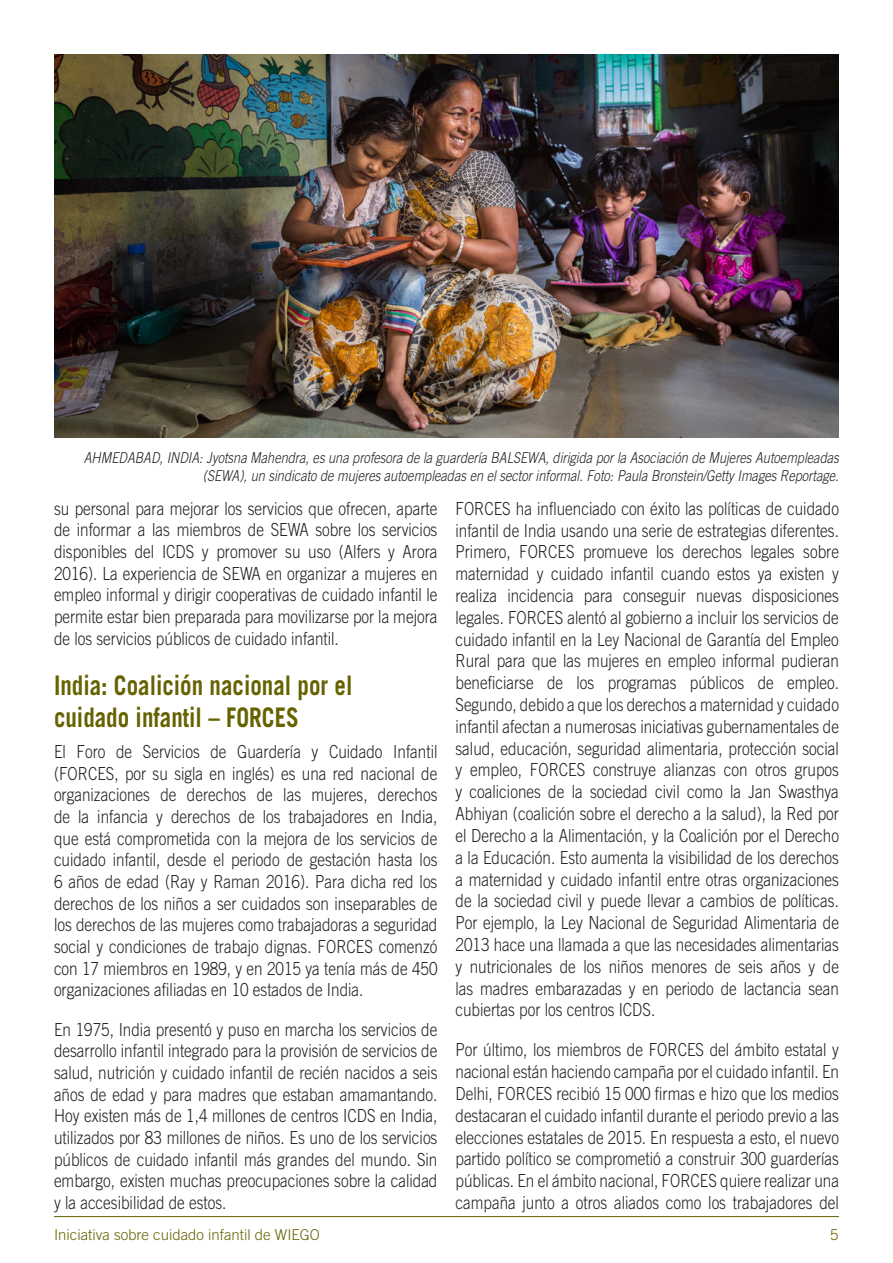
<style>
.page{position:relative;width:893px;height:1263px;background:#fff}
.page>*{position:absolute;margin:0;border:0;box-sizing:border-box;transform-origin:0 0}
.t1{font:700 27px/32.4px "Trade Gothic";color:#676200;scale:.85 1}
.t2{font:300 18px/21.8px "Trade Gothic";color:#231f20;text-align:justify;scale:.85 1}
.t3{font:italic 300 15px/18px "Trade Gothic";color:#231f20;text-align:right;scale:.85 1}
.t4{font:300 15px "Trade Gothic";color:#676200}
</style>
<div class="page">
<hr style="left:54px;top:1216px;width:785px;height:1px;background:#676200">
<img style="left:54px;top:54px;width:785px;height:383px">
<p class="t3" style="left:84px;top:450px;width:890px">AHMEDABAD, INDIA: Jyotsna Mahendra, es una profesora de la guardería BALSEWA, dirigida por la Asociación de Mujeres Autoempleadas (SEWA), un sindicato de mujeres autoempleadas en el sector informal. Foto: Paula Bronstein/Getty Images Reportage.</p>
<p class="t2" style="left:54px;top:499px;width:453px">su personal para mejorar los servicios que ofrecen, aparte de informar a las miembros de SEWA sobre los servicios disponibles del ICDS y promover su uso (Alfers y Arora 2016). La experiencia de SEWA en organizar a mujeres en empleo informal y dirigir cooperativas de cuidado infantil le permite estar bien preparada para movilizarse por la mejora de los servicios públicos de cuidado infantil.</p>
<h1 class="t1" style="left:54px;top:671px;width:353px">India: Coalición nacional por el cuidado infantil – FORCES</h1>
<p class="t2" style="left:54px;top:742px;width:453px">El Foro de Servicios de Guardería y Cuidado Infantil (FORCES, por su sigla en inglés) es una red nacional de organizaciones de derechos de las mujeres, derechos de la infancia y derechos de los trabajadores en India, que está comprometida con la mejora de los servicios de cuidado infantil, desde el periodo de gestación hasta los 6 años de edad (Ray y Raman 2016). Para dicha red los derechos de los niños a ser cuidados son inseparables de los derechos de las mujeres como trabajadoras a seguridad social y condiciones de trabajo dignas. FORCES comenzó con 17 miembros en 1989, y en 2015 ya tenía más de 450 organizaciones afiliadas en 10 estados de India.</p>
<p class="t2" style="left:54px;top:1020px;width:453px">En 1975, India presentó y puso en marcha los servicios de desarrollo infantil integrado para la provisión de servicios de salud, nutrición y cuidado infantil de recién nacidos a seis años de edad y para madres que estaban amamantando.<br>Hoy existen más de 1,4 millones de centros ICDS en India, utilizados por 83 millones de niños. Es uno de los servicios públicos de cuidado infantil más grandes del mundo. Sin embargo, existen muchas preocupaciones sobre la calidad y la accesibilidad de estos.</p>
<p class="t2" style="left:455px;top:499px;width:453px">FORCES ha influenciado con éxito las políticas de cuidado infantil de India usando una serie de estrategias diferentes.<br>Primero, FORCES promueve los derechos legales sobre maternidad y cuidado infantil cuando estos ya existen y realiza incidencia para conseguir nuevas disposiciones legales. FORCES alentó al gobierno a incluir los servicios de cuidado infantil en la Ley Nacional de Garantía del Empleo Rural para que las mujeres en empleo informal pudieran beneficiarse de los programas públicos de empleo.<br>Segundo, debido a que los derechos a maternidad y cuidado infantil afectan a numerosas iniciativas gubernamentales de salud, educación, seguridad alimentaria, protección social y empleo, FORCES construye alianzas con otros grupos y coaliciones de la sociedad civil como la Jan Swasthya Abhiyan (coalición sobre el derecho a la salud), la Red por el Derecho a la Alimentación, y la Coalición por el Derecho a la Educación. Esto aumenta la visibilidad de los derechos a maternidad y cuidado infantil entre otras organizaciones de la sociedad civil y puede llevar a cambios de políticas.<br>Por ejemplo, la Ley Nacional de Seguridad Alimentaria de 2013 hace una llamada a que las necesidades alimentarias y nutricionales de los niños menores de seis años y de las madres embarazadas y en periodo de lactancia sean cubiertas por los centros ICDS.</p>
<p class="t2" style="left:455px;top:1041px;width:453px">Por último, los miembros de FORCES del ámbito estatal y nacional están haciendo campaña por el cuidado infantil. En Delhi, FORCES recibió 15 000 firmas e hizo que los medios destacaran el cuidado infantil durante el periodo previo a las elecciones estatales de 2015. En respuesta a esto, el nuevo partido político se comprometió a construir 300 guarderías públicas. En el ámbito nacional, FORCES quiere realizar una campaña junto a otros aliados como los trabajadores del</p>
<p class="t4" style="left:54px;top:1229px;width:267px">Iniciativa sobre cuidado infantil de WIEGO</p>
<p class="t4" style="left:830px;top:1229px;width:10px">5</p>
</div>
